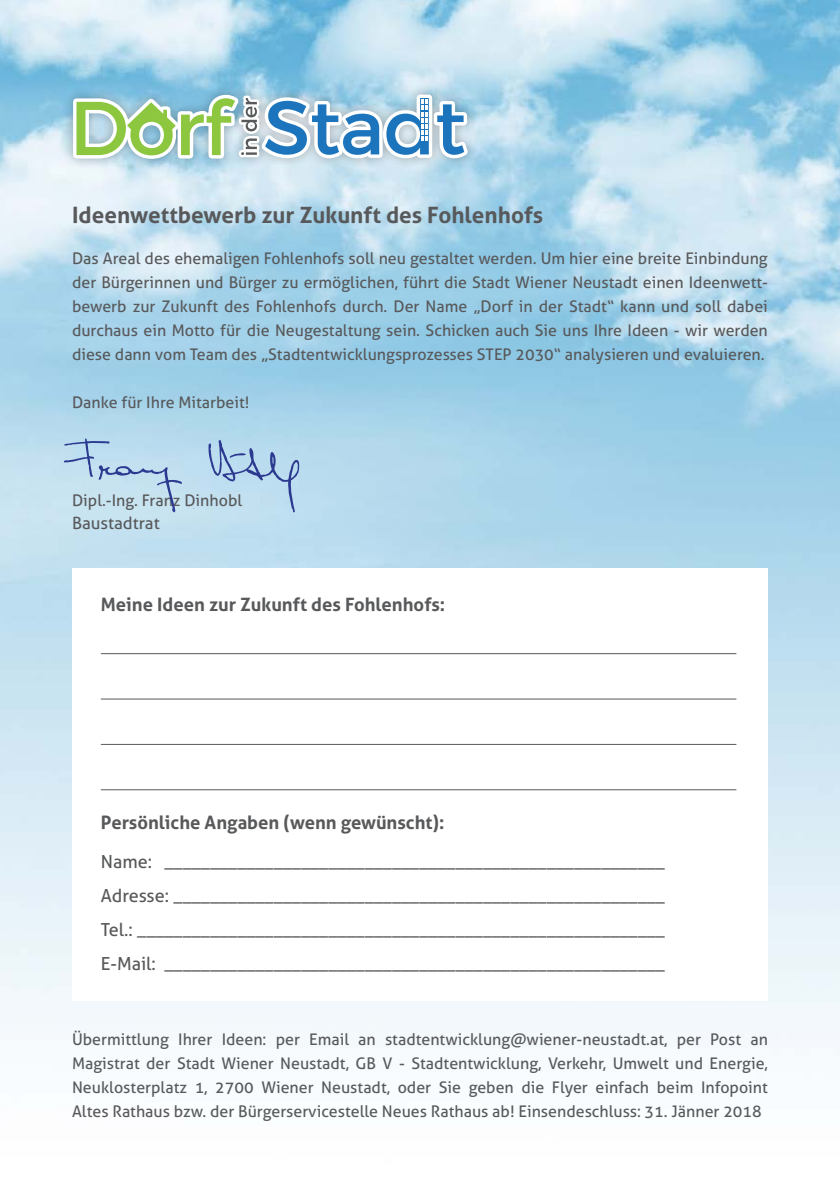
<style>
.page{position:relative;width:840px;height:1191px;background:#fff}
.page>*{position:absolute;margin:0;border:0;box-sizing:border-box;transform-origin:0 0}
.t1{font:700 22.6px "Aller";color:#58595b}
.t2{font:700 18.4px "Aller";color:#58595b}
.t3{font:18px/34px "Aller";color:#58595b;text-align:justify}
.t4{font:16.8px "Aller";color:#58595b}
.t5{font:16px/24px "Aller";color:#58595b;text-align:justify}
</style>
<div class="page">
<img style="left:0;top:0;width:839px;height:1048px">
<div style="left:62px;top:84px;width:415px;height:86px;background:#000;opacity:.28"></div>
<svg style="left:72px;top:94px;width:396px;height:66px"></svg>
<svg style="left:208px;top:440px;width:91px;height:72px;background:#accae4"></svg>
<svg style="left:64px;top:438px;width:118px;height:74px;background:#b8d5e9"></svg>
<div style="left:72px;top:568px;width:695px;height:433px;background:#fff"></div>
<hr style="left:101px;top:653px;width:635px;height:1px;background:#58595b">
<hr style="left:101px;top:698px;width:635px;height:1px;background:#58595b">
<hr style="left:101px;top:744px;width:635px;height:1px;background:#58595b">
<hr style="left:101px;top:789px;width:635px;height:1px;background:#58595b">
<h1 class="t1" style="left:72px;top:201px;width:472px">Ideenwettbewerb zur Zukunft des Fohlenhofs</h1>
<p class="t5" style="left:72px;top:246px;width:697px">Das Areal des ehemaligen Fohlenhofs soll neu gestaltet werden. Um hier eine breite Einbindung der Bürgerinnen und Bürger zu ermöglichen, führt die Stadt Wiener Neustadt einen Ideenwett&shy;bewerb zur Zukunft des Fohlenhofs durch. Der Name „Dorf in der Stadt“ kann und soll dabei durchaus ein Motto für die Neugestaltung sein. Schicken auch Sie uns Ihre Ideen - wir werden diese dann vom Team des „Stadtentwicklungsprozesses STEP 2030“ analysieren und evaluieren.</p>
<p class="t5" style="left:72px;top:390px;width:179px">Danke für Ihre Mitarbeit!</p>
<p class="t5" style="left:72px;top:488px;width:171px">Dipl.-Ing. Franz Dinhobl</p>
<p class="t4" style="left:72px;top:512px;width:89px">Baustadtrat</p>
<p class="t2" style="left:101px;top:593px;width:346px">Meine Ideen zur Zukunft des Fohlenhofs:</p>
<p class="t2" style="left:101px;top:811px;width:345px">Persönliche Angaben (wenn gewünscht):</p>
<p class="t3" style="left:101px;top:845px;width:565px">Name: _______________________________________________________ Adresse: ______________________________________________________ Tel.: __________________________________________________________ E-Mail: _______________________________________________________</p>
<p class="t5" style="left:72px;top:1027px;width:697px">Übermittlung Ihrer Ideen: per Email an stadtentwicklung@wiener-neustadt.at, per Post an Magistrat der Stadt Wiener Neustadt, GB V - Stadtentwicklung, Verkehr, Umwelt und Energie, Neuklosterplatz 1, 2700 Wiener Neustadt, oder Sie geben die Flyer einfach beim Infopoint Altes Rathaus bzw. der Bürgerservicestelle Neues Rathaus ab! Einsendeschluss: 31. Jänner 2018</p>
</div>
